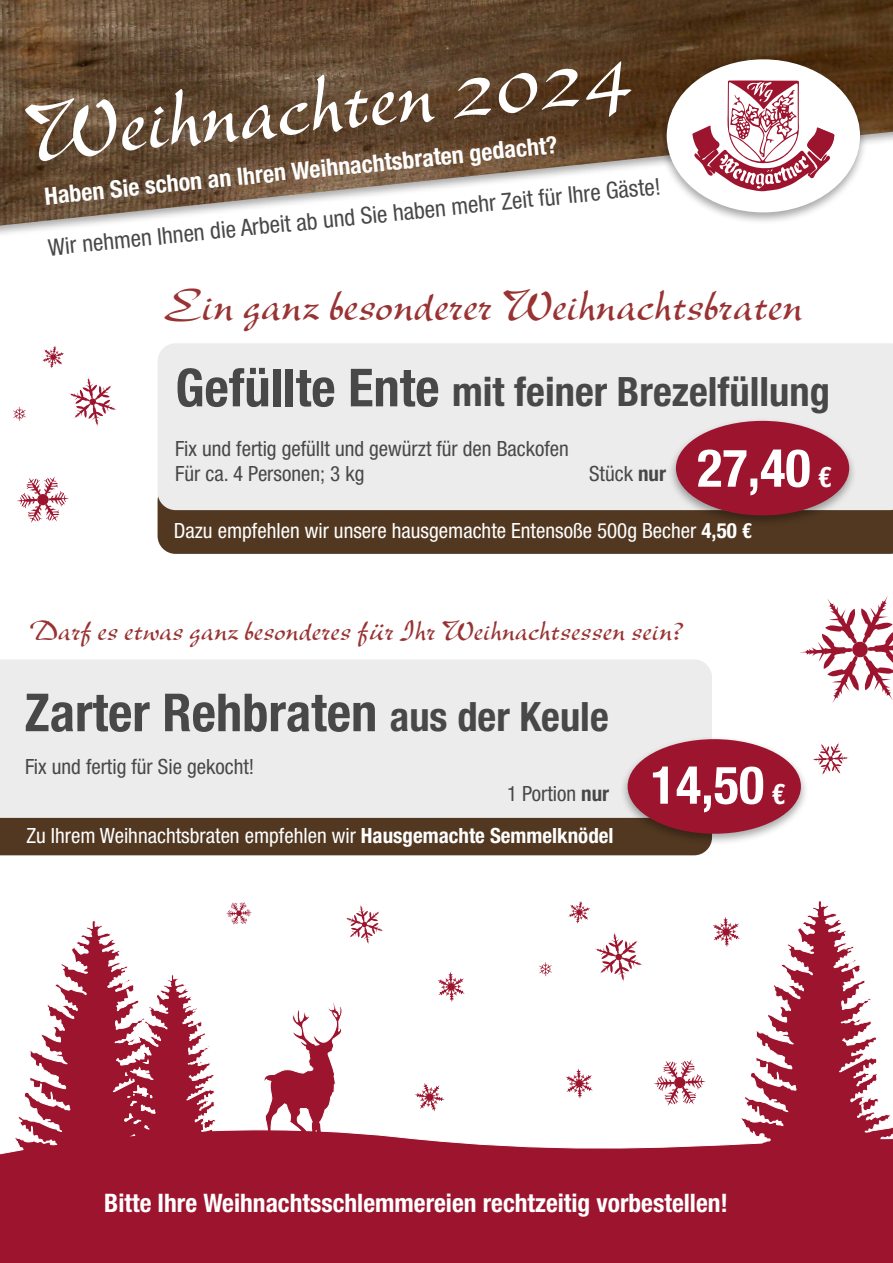
<style>
.page{position:relative;width:893px;height:1263px;background:#fff}
.page>*{position:absolute;margin:0;border:0;box-sizing:border-box;transform-origin:0 0}
.t1{font:90px "New Berolina";color:#fff}
.t2{font:700 condensed 52.5px "Helvetica Neue LT Pro";color:#474847}
.t3{font:700 condensed 52.5px "Helvetica Neue LT Pro";color:#fff}
.t4{font:48px "New Berolina";color:#933}
.t5{font:700 condensed 40.5px "Helvetica Neue LT Pro";color:#474847}
.t6{font:30.75px "New Berolina";color:#933}
.t7{font:700 condensed 25.5px "Helvetica Neue LT Pro";color:#fff}
.t8{font:700 condensed 24px "Helvetica Neue LT Pro";color:#fff}
.t9{font:condensed 23.25px "Helvetica Neue LT Pro";color:#474847}
.t10{font:condensed 21px "Helvetica Neue LT Pro";color:#fff}
.t11{font:condensed 21px/25.2px "Helvetica Neue LT Pro";color:#474847}
.s1{font-size:52.5px}
.s2{font-weight:700}
.s3{font-size:28.5px}
.s4{font-size:40.5px}
</style>
<div class="page">
<div style="left:0;top:818px;width:710px;height:37px;background:#523821"></div>
<img style="left:0;top:0;width:893px;height:226px">
<div style="left:658px;top:55px;width:210px;height:170px;background:#000;opacity:.35"></div>
<div style="left:667px;top:59px;width:193px;height:153px;background:#fff;border-radius:50%"></div>
<svg style="left:42px;top:345px;width:22px;height:24px"></svg>
<svg style="left:800px;top:596px;width:93px;height:107px"></svg>
<svg style="left:69px;top:377px;width:48px;height:50px"></svg>
<svg style="left:17px;top:476px;width:52px;height:47px"></svg>
<svg style="left:13px;top:406px;width:13px;height:16px"></svg>
<svg style="left:812px;top:743px;width:37px;height:32px"></svg>
<div style="left:0;top:659px;width:712px;height:159px;background:#ececec"></div>
<svg style="left:0;top:901px;width:893px;height:293px"></svg>
<div style="left:158px;top:510px;width:735px;height:44px;background:#523821"></div>
<div style="left:158px;top:343px;width:735px;height:167px;background:#ececec"></div>
<div style="left:668px;top:417px;width:189px;height:111px;background:#000;opacity:.35"></div>
<div style="left:676px;top:421px;width:173px;height:94px;background:#9c142e;border-radius:50%"></div>
<div style="left:620px;top:735px;width:189px;height:111px;background:#000;opacity:.35"></div>
<div style="left:628px;top:739px;width:173px;height:95px;background:#9c142e;border-radius:50%"></div>
<div style="left:0;top:1194px;width:893px;height:69px;background:#9c142e"></div>
<svg style="left:713px;top:917px;width:27px;height:30px"></svg>
<svg style="left:226px;top:902px;width:26px;height:23px"></svg>
<svg style="left:566px;top:1068px;width:27px;height:31px"></svg>
<svg style="left:345px;top:904px;width:39px;height:41px"></svg>
<svg style="left:692px;top:80px;width:142px;height:111px"></svg>
<h1 class="t1" style="left:18px;top:81px;width:613px;rotate:-6deg">Weihnachten 2024</h1>
<p class="t9" style="left:47px;top:235px;width:617px;rotate:-6deg">Wir nehmen Ihnen die Arbeit ab und Sie haben mehr Zeit für Ihre Gäste!</p>
<p class="t8" style="left:43px;top:183px;width:517px;rotate:-6deg">Haben Sie schon an Ihren Weihnachtsbraten gedacht?</p>
<h3 class="t4" style="left:164px;top:276px;width:641px">Ein ganz besonderer Weihnachtsbraten</h3>
<h3 class="t5" style="left:175px;top:368px;width:656px"><span class="s1">Gefüllte Ente</span> mit feiner Brezelfüllung</h3>
<p class="t11" style="left:175px;top:435px;width:395px">Fix und fertig gefüllt und gewürzt für den Backofen<br>Für ca. 4 Personen; 3 kg</p>
<p class="t11" style="left:589px;top:461px;width:78px">Stück <span class="s2">nur</span></p>
<h2 class="t3" style="left:697px;top:437px;width:136px">27,40 <span class="s3">€</span></h2>
<p class="t10" style="left:174px;top:518px;width:580px">Dazu empfehlen wir unsere hausgemachte Entensoße 500g Becher <span class="s2">4,50 €</span></p>
<h3 class="t6" style="left:30px;top:611px;width:655px">Darf es etwas ganz besonderes für Ihr Weihnachtsessen sein?</h3>
<h2 class="t2" style="left:25px;top:681px;width:586px">Zarter Rehbraten <span class="s4">aus der Keule</span></h2>
<p class="t11" style="left:25px;top:754px;width:231px">Fix und fertig für Sie gekocht!</p>
<p class="t11" style="left:507px;top:781px;width:104px">1 Portion <span class="s2">nur</span></p>
<p class="t10" style="left:26px;top:823px;width:589px">Zu Ihrem Weihnachtsbraten empfehlen wir <span class="s2">Hausgemachte Semmelknödel</span></p>
<h2 class="t3" style="left:651px;top:754px;width:136px">14,50 <span class="s3">€</span></h2>
<p class="t7" style="left:104px;top:1188px;width:625px">Bitte Ihre Weihnachtsschlemmereien rechtzeitig vorbestellen!</p>
</div>
